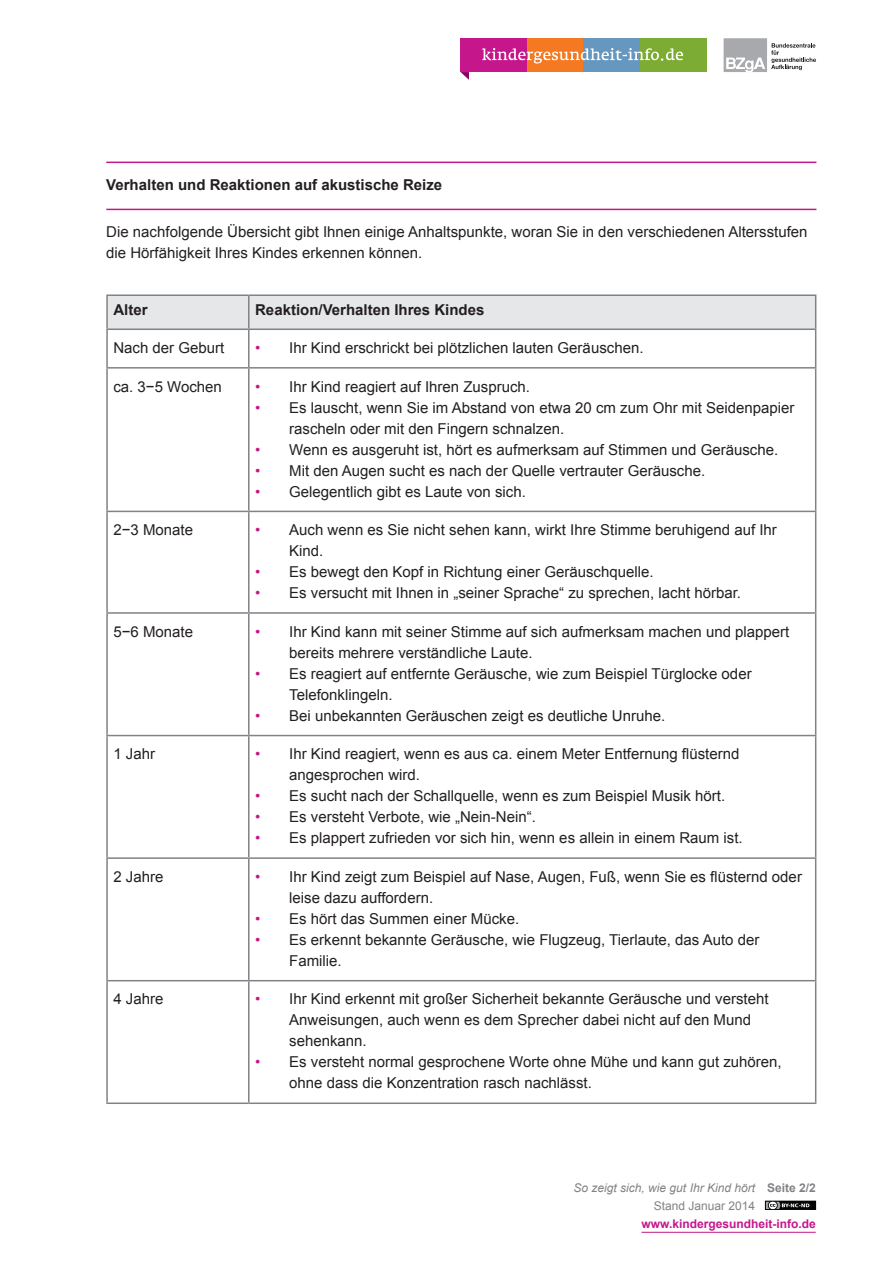
<style>
.page{position:relative;width:893px;height:1263px;background:#fff}
.page>*{position:absolute;margin:0;border:0;box-sizing:border-box;transform-origin:0 0}
.copy{font:15px/21px "Arial";color:#231f20}
.T-Kopf{font:700 15px "Arial";color:#231f20}
.T-Kopf2{font:700 15px "Arial";color:#231f20}
.T-copy{font:15px "Arial";color:#231f20}
.t1{font:italic 12px "Arial";color:#808285}
.t2{font:700 12px "Arial";color:#c5168c}
.t3{font:12px "Arial";color:#808285}
.s1{color:#c5168c}
.s2{font-weight:700;font-style:normal}
</style>
<div class="page">
<hr style="left:641px;top:1232px;width:175px;height:1px;background:#c5168c">
<hr style="left:106px;top:162px;width:710px;height:1px;background:#c5168c">
<hr style="left:106px;top:209px;width:710px;height:1px;background:#c5168c">
<div style="left:108px;top:296px;width:707px;height:32px;background:#e6e7e9"></div>
<hr style="left:106px;top:294px;width:143px;height:2px;background:#808285">
<hr style="left:106px;top:296px;width:2px;height:32px;background:#808285">
<hr style="left:249px;top:294px;width:567px;height:2px;background:#808285">
<hr style="left:248px;top:296px;width:2px;height:32px;background:#808285">
<hr style="left:815px;top:296px;width:1px;height:32px;background:#808285">
<hr style="left:106px;top:328px;width:143px;height:2px;background:#808285">
<hr style="left:106px;top:330px;width:2px;height:37px;background:#808285">
<hr style="left:249px;top:328px;width:567px;height:2px;background:#808285">
<hr style="left:248px;top:330px;width:2px;height:37px;background:#808285">
<hr style="left:815px;top:330px;width:1px;height:37px;background:#808285">
<hr style="left:106px;top:367px;width:143px;height:2px;background:#808285">
<hr style="left:106px;top:369px;width:2px;height:142px;background:#808285">
<hr style="left:249px;top:367px;width:567px;height:2px;background:#808285">
<hr style="left:248px;top:369px;width:2px;height:142px;background:#808285">
<hr style="left:815px;top:369px;width:1px;height:142px;background:#808285">
<hr style="left:106px;top:511px;width:143px;height:1px;background:#808285">
<hr style="left:106px;top:512px;width:2px;height:100px;background:#808285">
<hr style="left:249px;top:511px;width:567px;height:1px;background:#808285">
<hr style="left:248px;top:512px;width:2px;height:100px;background:#808285">
<hr style="left:815px;top:512px;width:1px;height:100px;background:#808285">
<hr style="left:106px;top:612px;width:143px;height:2px;background:#808285">
<hr style="left:106px;top:614px;width:2px;height:121px;background:#808285">
<hr style="left:249px;top:612px;width:567px;height:2px;background:#808285">
<hr style="left:248px;top:614px;width:2px;height:121px;background:#808285">
<hr style="left:815px;top:614px;width:1px;height:121px;background:#808285">
<hr style="left:106px;top:735px;width:143px;height:1px;background:#808285">
<hr style="left:106px;top:736px;width:2px;height:121px;background:#808285">
<hr style="left:249px;top:735px;width:567px;height:1px;background:#808285">
<hr style="left:248px;top:736px;width:2px;height:121px;background:#808285">
<hr style="left:815px;top:736px;width:1px;height:121px;background:#808285">
<hr style="left:106px;top:857px;width:143px;height:2px;background:#808285">
<hr style="left:106px;top:859px;width:2px;height:121px;background:#808285">
<hr style="left:249px;top:857px;width:567px;height:2px;background:#808285">
<hr style="left:248px;top:859px;width:2px;height:121px;background:#808285">
<hr style="left:815px;top:859px;width:1px;height:121px;background:#808285">
<hr style="left:106px;top:980px;width:143px;height:1px;background:#808285">
<hr style="left:106px;top:981px;width:2px;height:121px;background:#808285">
<hr style="left:249px;top:980px;width:567px;height:1px;background:#808285">
<hr style="left:248px;top:981px;width:2px;height:121px;background:#808285">
<hr style="left:815px;top:981px;width:1px;height:121px;background:#808285">
<hr style="left:106px;top:1102px;width:143px;height:2px;background:#808285">
<hr style="left:249px;top:1102px;width:567px;height:2px;background:#808285">
<svg style="left:765px;top:1201px;width:51px;height:8px"></svg>
<div style="left:766px;top:1202px;width:49px;height:7px;background:#030505"></div>
<svg style="left:766px;top:1202px;width:43px;height:7px"></svg>
<svg style="left:460px;top:72px;width:9px;height:8px"></svg>
<div style="left:460px;top:38px;width:67px;height:34px;background:#c5168c"></div>
<div style="left:527px;top:38px;width:57px;height:34px;background:#f47921"></div>
<div style="left:584px;top:38px;width:56px;height:34px;background:#6697bf"></div>
<div style="left:640px;top:38px;width:67px;height:34px;background:#7cac33"></div>
<svg style="left:482px;top:48px;width:201px;height:16px"></svg>
<div style="left:724px;top:38px;width:43px;height:34px;background:#a8a9ad"></div>
<svg style="left:726px;top:58px;width:39px;height:14px"></svg>
<svg style="left:771px;top:43px;width:45px;height:27px"></svg>
<h2 class="T-Kopf" style="left:106px;top:175px;width:337px">Verhalten und Reaktionen auf akustische Reize</h2>
<p class="copy" style="left:106px;top:222px;width:703px">Die nachfolgende Übersicht gibt Ihnen einige Anhaltspunkte, woran Sie in den verschiedenen Altersstufen die Hörfähigkeit Ihres Kindes erkennen können.</p>
<h3 class="T-Kopf2" style="left:113px;top:299px;width:36px">Alter</h3>
<h3 class="T-Kopf2" style="left:255px;top:299px;width:231px">Reaktion/Verhalten Ihres Kindes</h3>
<p class="copy" style="left:113px;top:337px;width:112px">Nach der Geburt</p>
<p class="copy" style="left:255px;top:337px;width:390px"><span class="s1">•</span> Ihr Kind erschrickt bei plötzlichen lauten Geräuschen.</p>
<p class="copy" style="left:113px;top:376px;width:110px">ca. 3−5 Wochen</p>
<p class="copy" style="left:255px;top:376px;width:276px"><span class="s1">•</span> Ihr Kind reagiert auf Ihren Zuspruch.</p>
<p class="copy" style="left:289px;top:397px;width:507px;text-indent:-34px"><span class="s1">•</span> Es lauscht, wenn Sie im Abstand von etwa 20 cm zum Ohr mit Seidenpapier rascheln oder mit den Fingern schnalzen.</p>
<p class="copy" style="left:255px;top:439px;width:525px"><span class="s1">•</span> Wenn es ausgeruht ist, hört es aufmerksam auf Stimmen und Geräusche.</p>
<p class="copy" style="left:255px;top:460px;width:452px"><span class="s1">•</span> Mit den Augen sucht es nach der Quelle vertrauter Geräusche.</p>
<p class="copy" style="left:255px;top:481px;width:272px"><span class="s1">•</span> Gelegentlich gibt es Laute von sich.</p>
<p class="copy" style="left:113px;top:519px;width:81px">2−3 Monate</p>
<p class="copy" style="left:289px;top:519px;width:489px;text-indent:-34px"><span class="s1">•</span> Auch wenn es Sie nicht sehen kann, wirkt Ihre Stimme beruhigend auf Ihr<br>Kind.</p>
<p class="copy" style="left:255px;top:561px;width:400px"><span class="s1">•</span> Es bewegt den Kopf in Richtung einer Geräuschquelle.</p>
<p class="copy" style="left:255px;top:582px;width:487px"><span class="s1">•</span> Es versucht mit Ihnen in „seiner Sprache“ zu sprechen, lacht hörbar.</p>
<p class="copy" style="left:113px;top:621px;width:81px">5−6 Monate</p>
<p class="copy" style="left:289px;top:621px;width:502px;text-indent:-34px"><span class="s1">•</span> Ihr Kind kann mit seiner Stimme auf sich aufmerksam machen und plappert bereits mehrere verständliche Laute.</p>
<p class="copy" style="left:289px;top:663px;width:464px;text-indent:-34px"><span class="s1">•</span> Es reagiert auf entfernte Geräusche, wie zum Beispiel Türglocke oder<br>Telefonklingeln.</p>
<p class="copy" style="left:255px;top:705px;width:412px"><span class="s1">•</span> Bei unbekannten Geräuschen zeigt es deutliche Unruhe.</p>
<p class="T-copy" style="left:113px;top:744px;width:43px">1 Jahr</p>
<p class="copy" style="left:289px;top:744px;width:452px;text-indent:-34px"><span class="s1">•</span> Ihr Kind reagiert, wenn es aus ca. einem Meter Entfernung flüsternd angesprochen wird.</p>
<p class="copy" style="left:255px;top:786px;width:472px"><span class="s1">•</span> Es sucht nach der Schallquelle, wenn es zum Beispiel Musik hört.</p>
<p class="copy" style="left:255px;top:807px;width:282px"><span class="s1">•</span> Es versteht Verbote, wie „Nein-Nein“.</p>
<p class="copy" style="left:255px;top:828px;width:489px"><span class="s1">•</span> Es plappert zufrieden vor sich hin, wenn es allein in einem Raum ist.</p>
<p class="copy" style="left:113px;top:866px;width:52px">2 Jahre</p>
<p class="copy" style="left:289px;top:866px;width:514px;text-indent:-34px"><span class="s1">•</span> Ihr Kind zeigt zum Beispiel auf Nase, Augen, Fuß, wenn Sie es flüsternd oder leise dazu auffordern.</p>
<p class="copy" style="left:255px;top:908px;width:266px"><span class="s1">•</span> Es hört das Summen einer Mücke.</p>
<p class="copy" style="left:289px;top:929px;width:472px;text-indent:-34px"><span class="s1">•</span> Es erkennt bekannte Geräusche, wie Flugzeug, Tierlaute, das Auto der<br>Familie.</p>
<p class="copy" style="left:113px;top:989px;width:52px">4 Jahre</p>
<p class="copy" style="left:289px;top:989px;width:481px;text-indent:-34px"><span class="s1">•</span> Ihr Kind erkennt mit großer Sicherheit bekannte Geräusche und versteht<br>Anweisungen, auch wenn es dem Sprecher dabei nicht auf den Mund sehenkann.</p>
<p class="copy" style="left:289px;top:1052px;width:494px;text-indent:-34px"><span class="s1">•</span> Es versteht normal gesprochene Worte ohne Mühe und kann gut zuhören, ohne dass die Konzentration rasch nachlässt.</p>
<p class="t1" style="left:574px;top:1180px;width:244px">So zeigt sich, wie gut Ihr Kind hört <span class="s2">Seite 2/2</span></p>
<p class="t2" style="left:641px;top:1216px;width:176px">www.kindergesundheit-info.de</p>
<p class="t3" style="left:654px;top:1197px;width:103px">Stand Januar 2014</p>
</div>
